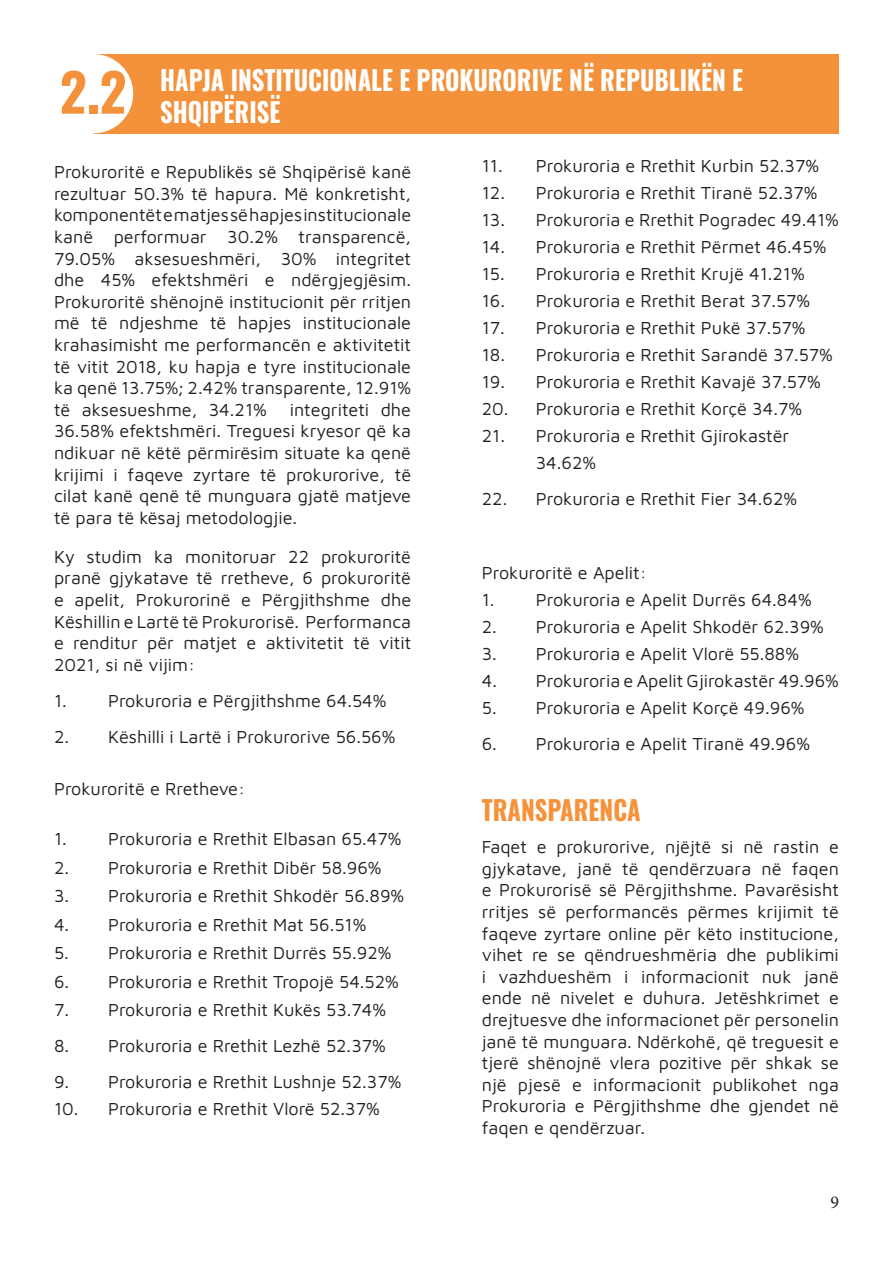
<style>
.page{position:relative;width:893px;height:1263px;background:#fff}
.page>*{position:absolute;margin:0;border:0;box-sizing:border-box;transform-origin:0 0}
.t1{font:700 52.5px "Oswald";color:#f4923b}
.t2{font:700 27px/32.4px "Oswald";color:#fff;scale:.91 1}
.t3{font:700 27px "Oswald";color:#f5923a;scale:.91 1}
.t4{font:18px/21.6px "Maven Pro";color:#231f20;text-align:justify}
.t5{font:18px "Minion Pro";color:#231f20}
</style>
<div class="page">
<div style="left:93px;top:54px;width:746px;height:79px;background:#f4923b"></div>
<div style="left:54px;top:54px;width:79px;height:79px;background:#fff;border-radius:50%"></div>
<p class="t2" style="left:160px;top:61px;width:642px">HAPJA INSTITUCIONALE E PROKURORIVE NË REPUBLIKËN E<br>SHQIPËRISË</p>
<p class="t4" style="left:482px;top:154px;width:339px">11. Prokuroria e Rrethit Kurbin 52.37%</p>
<p class="t4" style="left:482px;top:181px;width:337px">12. Prokuroria e Rrethit Tiranë 52.37%</p>
<p class="t4" style="left:482px;top:208px;width:359px">13. Prokuroria e Rrethit Pogradec 49.41%</p>
<p class="t4" style="left:482px;top:235px;width:346px">14. Prokuroria e Rrethit Përmet 46.45%</p>
<p class="t4" style="left:482px;top:262px;width:324px">15. Prokuroria e Rrethit Krujë 41.21%</p>
<p class="t4" style="left:482px;top:289px;width:330px">16. Prokuroria e Rrethit Berat 37.57%</p>
<p class="t4" style="left:482px;top:316px;width:325px">17. Prokuroria e Rrethit Pukë 37.57%</p>
<p class="t4" style="left:482px;top:343px;width:353px">18. Prokuroria e Rrethit Sarandë 37.57%</p>
<p class="t4" style="left:482px;top:370px;width:341px">19. Prokuroria e Rrethit Kavajë 37.57%</p>
<p class="t4" style="left:482px;top:397px;width:322px">20. Prokuroria e Rrethit Korçë 34.7%</p>
<p class="t4" style="left:536px;top:421px;width:255px;line-height:27px;text-indent:-54px">21. Prokuroria e Rrethit Gjirokastër<br>34.62%</p>
<p class="t4" style="left:482px;top:487px;width:317px">22. Prokuroria e Rrethit Fier 34.62%</p>
<p class="t1" style="left:60px;top:46px;width:68px">2.2</p>
<p class="t4" style="left:54px;top:160px;width:359px">Prokuroritë e Republikës së Shqipërisë kanë rezultuar 50.3% të hapura. Më konkretisht, komponentët e matjes së hapjes institucionale kanë performuar 30.2% transparencë, 79.05% aksesueshmëri, 30% integritet dhe 45% efektshmëri e ndërgjegjësim.<br>Prokuroritë shënojnë institucionit për rritjen më të ndjeshme të hapjes institucionale krahasimisht me performancën e aktivitetit të vitit 2018, ku hapja e tyre institucionale ka qenë 13.75%; 2.42% transparente, 12.91% të aksesueshme, 34.21%</p>
<p class="t4" style="left:54px;top:398px;width:359px;text-indent:236px">integriteti dhe 36.58% efektshmëri. Treguesi kryesor që ka ndikuar në këtë përmirësim situate ka qenë krijimi i faqeve zyrtare të prokurorive, të cilat kanë qenë të munguara gjatë matjeve të para të kësaj metodologjie.</p>
<p class="t4" style="left:54px;top:545px;width:359px">Ky studim ka monitoruar 22 prokuroritë pranë gjykatave të rretheve, 6 prokuroritë e apelit, Prokurorinë e Përgjithshme dhe Këshillin e Lartë të Prokurorisë. Performanca e renditur për matjet e aktivitetit të vitit 2021, si në vijim:</p>
<p class="t4" style="left:54px;top:689px;width:334px">1. Prokuroria e Përgjithshme 64.54%</p>
<p class="t4" style="left:54px;top:725px;width:343px">2. Këshilli i Lartë i Prokurorive 56.56%</p>
<p class="t4" style="left:54px;top:777px;width:193px">Prokuroritë e Rretheve:</p>
<p class="t4" style="left:54px;top:827px;width:349px">1. Prokuroria e Rrethit Elbasan 65.47%</p>
<p class="t4" style="left:54px;top:856px;width:329px">2. Prokuroria e Rrethit Dibër 58.96%</p>
<p class="t4" style="left:54px;top:884px;width:352px">3. Prokuroria e Rrethit Shkodër 56.89%</p>
<p class="t4" style="left:54px;top:913px;width:314px">4. Prokuroria e Rrethit Mat 56.51%</p>
<p class="t4" style="left:54px;top:941px;width:339px">5. Prokuroria e Rrethit Durrës 55.92%</p>
<p class="t4" style="left:54px;top:970px;width:346px">6. Prokuroria e Rrethit Tropojë 54.52%</p>
<p class="t4" style="left:54px;top:998px;width:334px">7. Prokuroria e Rrethit Kukës 53.74%</p>
<p class="t4" style="left:54px;top:1034px;width:333px">8. Prokuroria e Rrethit Lezhë 52.37%</p>
<p class="t4" style="left:54px;top:1070px;width:349px">9. Prokuroria e Rrethit Lushnje 52.37%</p>
<p class="t4" style="left:54px;top:1097px;width:327px">10. Prokuroria e Rrethit Vlorë 52.37%</p>
<p class="t4" style="left:482px;top:561px;width:166px">Prokuroritë e Apelit:</p>
<p class="t4" style="left:482px;top:588px;width:331px">1. Prokuroria e Apelit Durrës 64.84%</p>
<p class="t4" style="left:482px;top:615px;width:344px">2. Prokuroria e Apelit Shkodër 62.39%</p>
<p class="t4" style="left:482px;top:642px;width:319px">3. Prokuroria e Apelit Vlorë 55.88%</p>
<p class="t4" style="left:482px;top:669px;width:359px">4. Prokuroria e Apelit Gjirokastër 49.96%</p>
<p class="t4" style="left:482px;top:696px;width:324px">5. Prokuroria e Apelit Korçë 49.96%</p>
<p class="t4" style="left:482px;top:732px;width:330px">6. Prokuroria e Apelit Tiranë 49.96%</p>
<p class="t3" style="left:482px;top:786px;width:176px">TRANSPARENCA</p>
<p class="t4" style="left:482px;top:835px;width:359px">Faqet e prokurorive, njëjtë si në rastin e gjykatave, janë të qendërzuara në faqen e Prokurorisë së Përgjithshme. Pavarësisht rritjes së performancës përmes krijimit të faqeve zyrtare online për këto institucione, vihet re se qëndrueshmëria dhe publikimi i vazhdueshëm i informacionit nuk janë ende në nivelet e duhura. Jetëshkrimet e drejtuesve dhe informacionet për personelin janë të munguara. Ndërkohë, që treguesit e tjerë shënojnë vlera pozitive për shkak se një pjesë e informacionit publikohet nga Prokuroria e Përgjithshme dhe gjendet në faqen e qendërzuar.</p>
<p class="t5" style="left:830px;top:1190px;width:10px">9</p>
</div>
